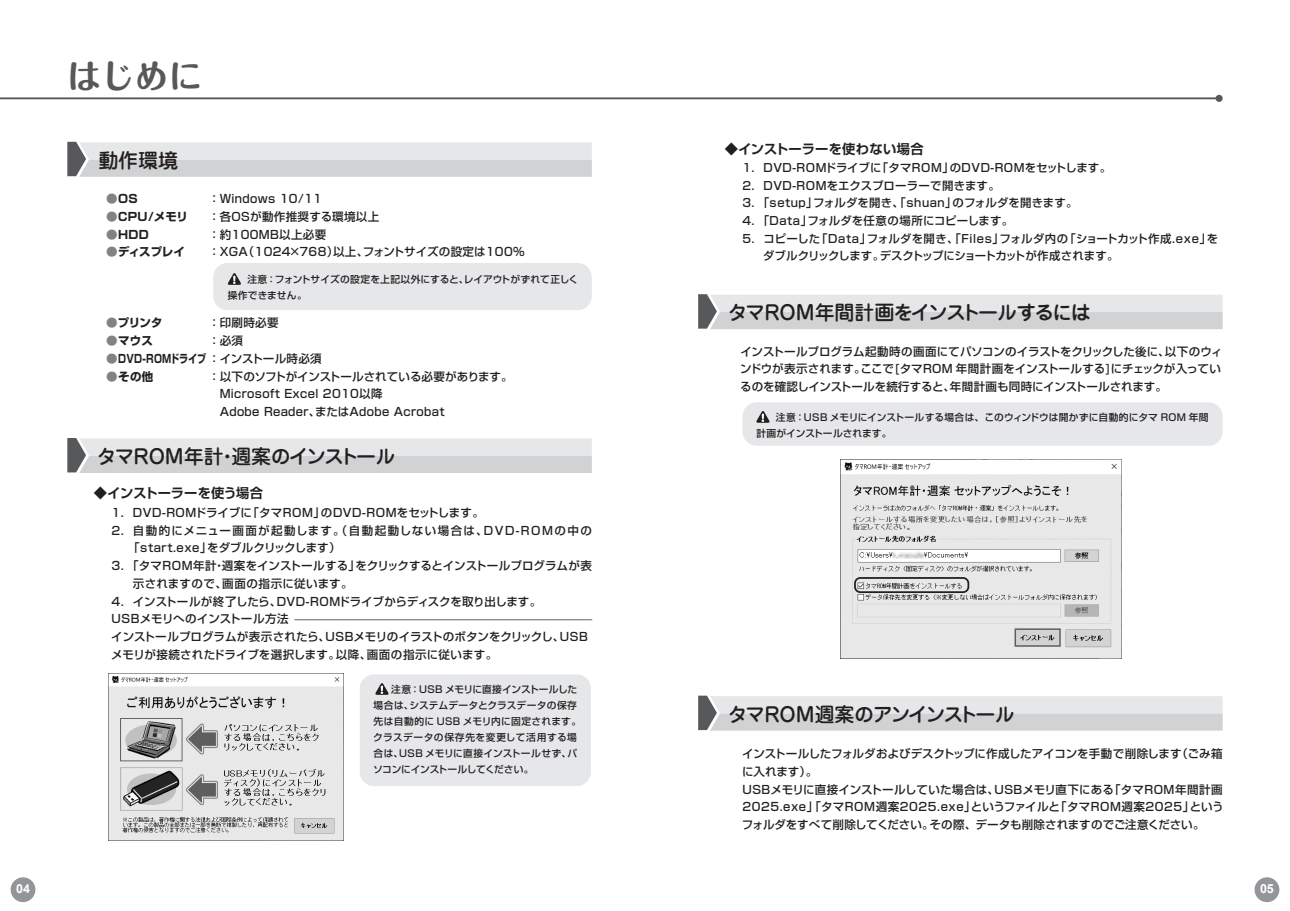
<style>
.page{position:relative;width:1290px;height:911px;background:#fff}
.page>*{position:absolute;margin:0;border:0;box-sizing:border-box;transform-origin:0 0}
.t1{font:700 33.75px "Maru Fo Pro";color:#57585a}
.t2{font:500 20px "Jun 34 Pro";letter-spacing:-.045em;color:#231f20}
.t3{font:500 20px "Jun 34 Pro";letter-spacing:-.065em;color:#231f20}
.t4{font:700 13.25px "Shin Go Pro De";letter-spacing:.005em;color:#231f20}
.t5{font:700 12.5px "Arial";color:#fff}
.t6{font:500 11.5px/17.8px "Shin Go Pro";letter-spacing:.015em;color:#231f20}
.t7{font:500 11.5px/17.8px "Shin Go Pro";letter-spacing:-.005em;color:#231f20}
.t8{font:500 11.5px "Shin Go Pro";letter-spacing:.12em;color:#231f20}
.t9{font:500 11.5px "Shin Go Pro";letter-spacing:-.015em;color:#231f20}
.t10{font:700 11.5px "Shin Go Pro";color:#231f20}
.t11{font:700 11.5px "Shin Go Pro";color:#231f20;scale:.8 1}
.t12{font:500 11.38px "Shin Go Pro";letter-spacing:.01em;color:#231f20}
.t13{font:500 11.38px "Shin Go Pro";letter-spacing:.035em;color:#231f20}
.t14{font:500 11.38px "Shin Go Pro";letter-spacing:-.025em;color:#231f20}
.t15{font:500 9.75px/16px "Shin Go Pro";letter-spacing:.01em;color:#231f20}
.s1{font-weight:500;color:#808285}
.s2{font-weight:500}
.s3{font-size:11.5px}
</style>
<div class="page">
<img style="left:841px;top:462px;width:280px;height:196px">
<img style="left:108px;top:673px;width:235px;height:167px">
<div style="left:854px;top:577px;width:115px;height:16px;border:2px solid #231f20;border-radius:5px"></div>
<hr style="left:0;top:97px;width:1221px;height:2px;background:#57585a">
<div style="left:1215px;top:95px;width:7px;height:7px;background:#57585a;border-radius:50%"></div>
<svg style="left:67px;top:142px;width:525px;height:35px;background:#d9dadb"></svg>
<svg style="left:698px;top:294px;width:524px;height:35px;background:#d8d9db"></svg>
<svg style="left:698px;top:695px;width:524px;height:35px;background:#d9dadc"></svg>
<div style="left:213px;top:263px;width:379px;height:47px;background:#e6e7e9;border-radius:14px"></div>
<svg style="left:227px;top:273px;width:14px;height:12px"></svg>
<div style="left:742px;top:402px;width:480px;height:44px;background:#e6e7e9;border-radius:14px"></div>
<svg style="left:756px;top:411px;width:14px;height:12px"></svg>
<div style="left:360px;top:674px;width:231px;height:112px;background:#e6e7e9;border-radius:14px"></div>
<svg style="left:375px;top:683px;width:14px;height:12px"></svg>
<svg style="left:67px;top:438px;width:525px;height:35px;background:#d8d9db"></svg>
<hr style="left:295px;top:619px;width:297px;height:1px;background:#808285">
<div style="left:1254px;top:877px;width:25px;height:25px;background:#939598;border-radius:50%"></div>
<div style="left:11px;top:877px;width:24px;height:25px;background:#939598;border-radius:50%"></div>
<h1 class="t1" style="left:67px;top:49px;width:137px">はじめに</h1>
<h2 class="t2" style="left:98px;top:144px;width:81px">動作環境</h2>
<p class="t10" style="left:106px;top:190px;width:33px"><span class="s1">●</span>OS</p>
<p class="t6" style="left:208px;top:189px;width:115px">： Windows 10/11</p>
<p class="t10" style="left:106px;top:207px;width:83px"><span class="s1">●</span>CPU/メモリ</p>
<p class="t6" style="left:208px;top:206px;width:172px">： 各OSが動作推奨する環境以上</p>
<p class="t10" style="left:106px;top:225px;width:44px"><span class="s1">●</span>HDD</p>
<p class="t6" style="left:208px;top:224px;width:119px">： 約100MB以上必要</p>
<p class="t10" style="left:106px;top:243px;width:80px"><span class="s1">●</span>ディスプレイ</p>
<p class="t6" style="left:208px;top:242px;width:318px">： XGA（1024×768）以上、フォントサイズの設定は100％</p>
<p class="t15" style="left:228px;top:270px;width:352px;text-indent:19px">注意：フォントサイズの設定を上記以外にすると、レイアウトがずれて正しく操作できません。</p>
<p class="t10" style="left:106px;top:314px;width:58px"><span class="s1">●</span>プリンタ</p>
<p class="t6" style="left:208px;top:313px;width:72px">： 印刷時必要</p>
<p class="t10" style="left:106px;top:331px;width:48px"><span class="s1">●</span>マウス</p>
<p class="t6" style="left:208px;top:330px;width:36px">： 必須</p>
<p class="t11" style="left:106px;top:349px;width:271px"><span class="s1">●</span>DVD-ROMドライブ<span class="s2">： インストール時必須</span></p>
<p class="t10" style="left:106px;top:367px;width:49px"><span class="s1">●</span>その他</p>
<p class="t6" style="left:220px;top:366px;width:294px;text-indent:-11px">： 以下のソフトがインストールされている必要があります。<br>Microsoft Excel 2010以降<br>Adobe Reader、またはAdobe Acrobat</p>
<h2 class="t2" style="left:97px;top:440px;width:300px">タマROM年計・週案のインストール</h2>
<p class="t4" style="left:94px;top:482px;width:171px">◆インストーラーを使う場合</p>
<p class="t6" style="left:110px;top:502px;width:375px">１． DVD-ROMドライブに「タマROM」のDVD-ROMをセットします。</p>
<p class="t8" style="left:110px;top:521px;width:483px">２． 自動的にメニュー画面が起動します。（自動起動しない場合は、DVD-ROMの中の</p>
<p class="t6" style="left:128px;top:538px;width:214px">「start.exe」をダブルクリックします）</p>
<p class="t6" style="left:110px;top:555px;width:483px">３．「タマROM年計・週案をインストールする」をクリックするとインストールプログラムが表</p>
<p class="t6" style="left:133px;top:573px;width:221px">示されますので、画面の指示に従います。</p>
<p class="t9" style="left:110px;top:592px;width:433px">４． インストールが終了したら、DVD-ROMドライブからディスクを取り出します。</p>
<p class="t6" style="left:112px;top:608px;width:179px">USBメモリへのインストール方法</p>
<p class="t6" style="left:111px;top:626px;width:478px">インストールプログラムが表示されたら、USBメモリのイラストのボタンをクリックし、USB</p>
<p class="t6" style="left:111px;top:644px;width:388px">メモリが接続されたドライブを選択します。以降、画面の指示に従います。</p>
<p class="t15" style="left:373px;top:680px;width:210px;text-indent:18px">注意：USB メモリに直接インストールした場合は、システムデータとクラスデータの保存先は自動的に USB メモリ内に固定されます。クラスデータの保存先を変更して活用する場合は、USB メモリに直接インストールせず、パソコンにインストールしてください。</p>
<p class="t4" style="left:725px;top:138px;width:200px">◆インストーラーを使わない場合</p>
<p class="t12" style="left:741px;top:159px;width:372px">１． DVD-ROMドライブに「タマROM」のDVD-ROMをセットします。</p>
<p class="t12" style="left:742px;top:176px;width:259px">2． DVD-ROMをエクスプローラーで開きます。</p>
<p class="t12" style="left:742px;top:194px;width:337px">3． <span class="s3">「</span>setup」フォルダを開き、「shuan」のフォルダを開きます。</p>
<p class="t12" style="left:742px;top:211px;width:272px">4． <span class="s3">「</span>Data」フォルダを任意の場所にコピーします。</p>
<p class="t13" style="left:742px;top:229px;width:477px">5． コピーした「Data」フォルダを開き、「Files」フォルダ内の「ショートカット作成.exe」を</p>
<p class="t14" style="left:763px;top:247px;width:357px">ダブルクリックします。デスクトップにショートカットが作成されます。</p>
<h2 class="t2" style="left:728px;top:297px;width:364px">タマROM年間計画をインストールするには</h2>
<p class="t7" style="left:740px;top:341px;width:483px">インストールプログラム起動時の画面にてパソコンのイラストをクリックした後に、以下のウィンドウが表示されます。ここで[タマROM 年間計画をインストールする]にチェックが入っているのを確認しインストールを続行すると、年間計画も同時にインストールされます。</p>
<p class="t15" style="left:756px;top:408px;width:454px;text-indent:20px">注意：USB メモリにインストールする場合は、このウィンドウは開かずに自動的にタマ ROM 年間計画がインストールされます。</p>
<h2 class="t3" style="left:728px;top:698px;width:288px">タマROM週案のアンインストール</h2>
<p class="t6" style="left:742px;top:743px;width:483px">インストールしたフォルダおよびデスクトップに作成したアイコンを手動で削除します（ごみ箱に入れます）。<br>USBメモリに直接インストールしていた場合は、USBメモリ直下にある「タマROM年間計画2025.exe」「タマROM週案2025.exe」というファイルと「タマROM週案2025」というフォルダをすべて削除してください。その際、データも削除されますのでご注意ください。</p>
<p class="t5" style="left:16px;top:880px;width:15px">04</p>
<p class="t5" style="left:1260px;top:880px;width:15px">05</p>
</div>
